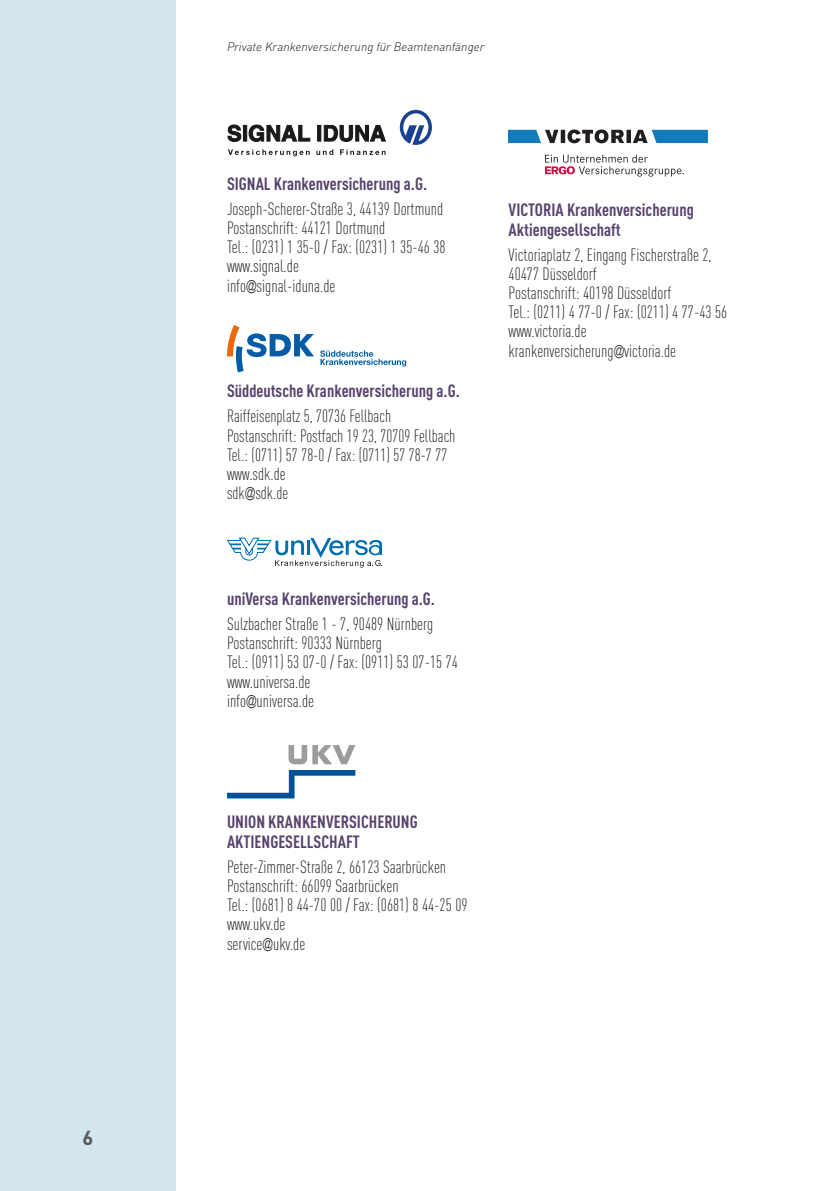
<style>
.page{position:relative;width:840px;height:1191px;background:#fff}
.page>*{position:absolute;margin:0;border:0;box-sizing:border-box;transform-origin:0 0}
.t1{font:700 20px "DIN";color:#565655}
.t2{font:300 condensed 17.6px/19.2px "DINOT";color:#191918}
.t3{font:700 condensed 17.6px/19.6px "DINOT";color:#57436d}
.t4{font:italic 300 12px "DIN";color:#191918}
.s1{font-family:"Univers LT Std"}
</style>
<div class="page">
<div style="left:0;top:0;width:176px;height:1191px;background:#d3e6ed"></div>
<svg style="left:228px;top:125px;width:13px;height:17px"></svg>
<svg style="left:243px;top:125px;width:4px;height:16px"></svg>
<svg style="left:249px;top:125px;width:61px;height:17px"></svg>
<div style="left:317px;top:125px;width:4px;height:16px;background:#191918;border:1px solid #191918"></div>
<svg style="left:324px;top:125px;width:61px;height:17px"></svg>
<svg style="left:228px;top:149px;width:81px;height:7px"></svg>
<svg style="left:316px;top:149px;width:17px;height:6px"></svg>
<svg style="left:340px;top:149px;width:45px;height:6px"></svg>
<svg style="left:399px;top:110px;width:32px;height:35px"></svg>
<svg style="left:227px;top:325px;width:87px;height:47px"></svg>
<svg style="left:320px;top:350px;width:86px;height:16px"></svg>
<svg style="left:227px;top:538px;width:155px;height:29px"></svg>
<svg style="left:227px;top:770px;width:128px;height:28px"></svg>
<svg style="left:288px;top:745px;width:67px;height:19px"></svg>
<svg style="left:508px;top:129px;width:199px;height:14px"></svg>
<svg style="left:545px;top:155px;width:138px;height:22px"></svg>
<p class="t1" style="left:82px;top:1124px;width:12px">6</p>
<p class="t4" style="left:227px;top:39px;width:259px">Private Krankenversicherung für Beamtenanfänger</p>
<p class="t3" style="left:227px;top:173px;width:201px">SIGNAL Krankenversicherung a.G.</p>
<p class="t2" style="left:227px;top:198px;width:220px">Joseph-Scherer-Straße 3, 44139 Dortmund<br>Postanschrift: 44121 Dortmund<br>Tel.: (0231) 1 35-0 / Fax: (0231) 1 35-46 38 www.signal.de<br>info<span class="s1">@</span>signal-iduna.de</p>
<p class="t3" style="left:227px;top:380px;width:234px">Süddeutsche Krankenversicherung a.G.</p>
<p class="t2" style="left:227px;top:405px;width:230px">Raiffeisenplatz 5, 70736 Fellbach<br>Postanschrift: Postfach 19 23, 70709 Fellbach<br>Tel.: (0711) 57 78-0 / Fax: (0711) 57 78-7 77 www.sdk.de<br>sdk<span class="s1">@</span>sdk.de</p>
<p class="t3" style="left:227px;top:588px;width:209px">uniVersa Krankenversicherung a.G.</p>
<p class="t2" style="left:227px;top:613px;width:232px">Sulzbacher Straße 1 - 7, 90489 Nürnberg<br>Postanschrift: 90333 Nürnberg<br>Tel.: (0911) 53 07-0 / Fax: (0911) 53 07-15 74 www.universa.de<br>info<span class="s1">@</span>universa.de</p>
<p class="t3" style="left:508px;top:199px;width:187px">VICTORIA Krankenversicherung<br>Aktiengesellschaft</p>
<p class="t2" style="left:508px;top:244px;width:220px">Victoriaplatz 2, Eingang Fischerstraße 2,<br>40477 Düsseldorf<br>Postanschrift: 40198 Düsseldorf<br>Tel.: (0211) 4 77-0 / Fax: (0211) 4 77-43 56 www.victoria.de krankenversicherung<span class="s1">@</span>victoria.de</p>
<p class="t3" style="left:227px;top:811px;width:192px">UNION KRANKENVERSICHERUNG<br>AKTIENGESELLSCHAFT</p>
<p class="t2" style="left:227px;top:856px;width:242px">Peter-Zimmer-Straße 2, 66123 Saarbrücken<br>Postanschrift: 66099 Saarbrücken<br>Tel.: (0681) 8 44-70 00 / Fax: (0681) 8 44-25 09 www.ukv.de<br>service<span class="s1">@</span>ukv.de</p>
</div>
